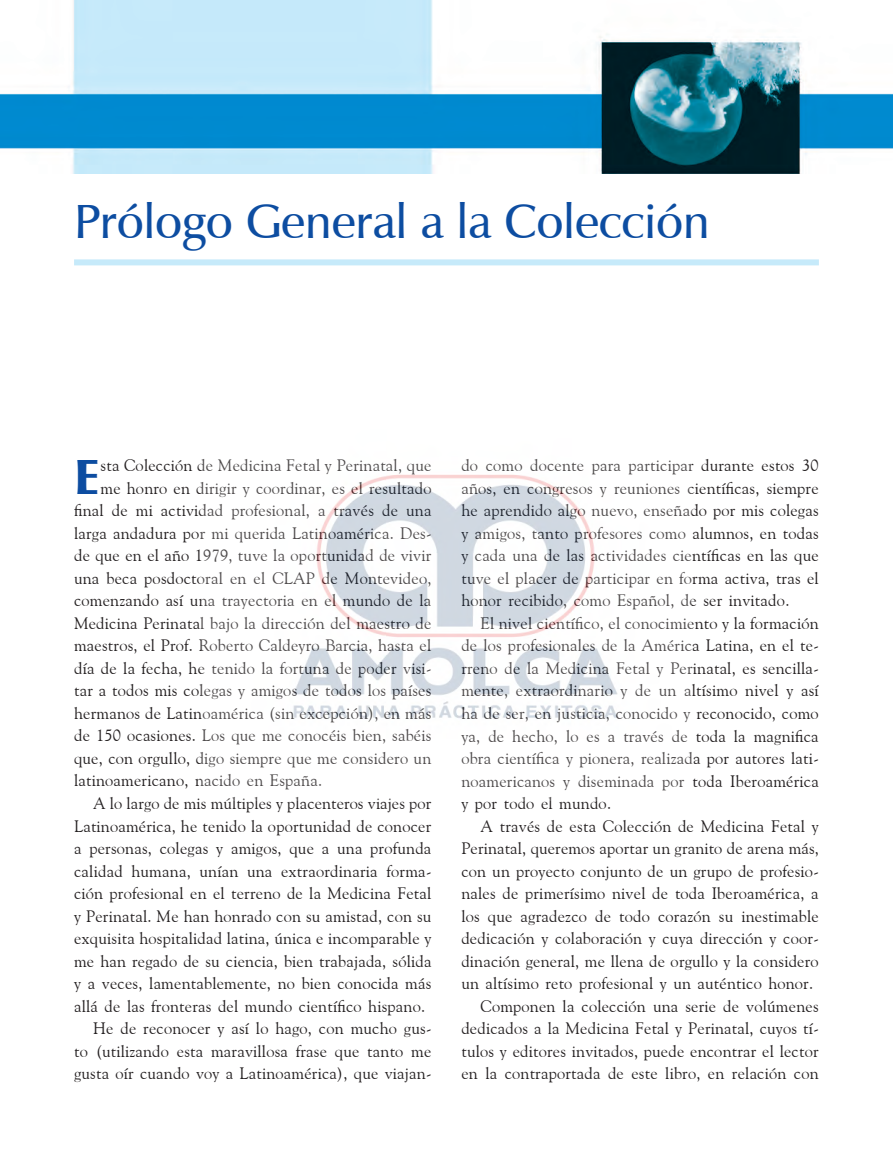
<style>
.page{position:relative;width:893px;height:1169px;background:#fff}
.page>*{position:absolute;margin:0;border:0;box-sizing:border-box;transform-origin:0 0}
.t1{font:900 49.5px "Zapf Humanist 601 BT";color:#0d4da1}
.t2{font:600 48px "Zapf Humanist 601 BT";color:#0d4da1}
.t3{font:16.5px/22.5px "Goudy Old Style BT";letter-spacing:.01em;color:#231f20;text-align:justify}
</style>
<div class="page">
<div style="left:74px;top:259px;width:744px;height:6px;background:#c6eafa"></div>
<img style="left:0;top:0;width:892px;height:173px">
<img style="left:293px;top:474px;width:325px;height:244px">
<h2 class="t2" style="left:74px;top:192px;width:636px">Prólogo General a la Colección</h2>
<h1 class="t1" style="left:74px;top:446px;width:27px">E</h1>
<p class="t3" style="left:100px;top:454px;width:332px">sta Colección de Medicina Fetal y Perinatal, que</p>
<p class="t3" style="left:100px;top:476px;width:332px">me honro en dirigir y coordinar, es el resultado</p>
<p class="t3" style="left:74px;top:499px;width:359px">final de mi actividad profesional, a través de una</p>
<p class="t3" style="left:74px;top:521px;width:359px">larga andadura por mi querida Latinoamérica. Des-</p>
<p class="t3" style="left:74px;top:544px;width:358px">de que en el año 1979, tuve la oportunidad de vivir</p>
<p class="t3" style="left:74px;top:566px;width:359px">una beca posdoctoral en el CLAP de Montevideo,</p>
<p class="t3" style="left:74px;top:589px;width:358px">comenzando así una trayectoria en el mundo de la</p>
<p class="t3" style="left:74px;top:611px;width:359px">Medicina Perinatal bajo la dirección del maestro de</p>
<p class="t3" style="left:74px;top:634px;width:358px">maestros, el Prof. Roberto Caldeyro Barcia, hasta el</p>
<p class="t3" style="left:74px;top:656px;width:359px">día de la fecha, he tenido la fortuna de poder visi-</p>
<p class="t3" style="left:74px;top:679px;width:359px">tar a todos mis colegas y amigos de todos los países</p>
<p class="t3" style="left:74px;top:701px;width:359px">hermanos de Latinoamérica (sin excepción), en más</p>
<p class="t3" style="left:74px;top:724px;width:359px">de 150 ocasiones. Los que me conocéis bien, sabéis</p>
<p class="t3" style="left:74px;top:746px;width:358px">que, con orgullo, digo siempre que me considero un</p>
<p class="t3" style="left:74px;top:769px;width:247px">latinoamericano, nacido en España.</p>
<p class="t3" style="left:93px;top:791px;width:339px">A lo largo de mis múltiples y placenteros viajes por</p>
<p class="t3" style="left:74px;top:814px;width:358px">Latinoamérica, he tenido la oportunidad de conocer</p>
<p class="t3" style="left:74px;top:836px;width:358px">a personas, colegas y amigos, que a una profunda</p>
<p class="t3" style="left:74px;top:859px;width:359px">calidad humana, unían una extraordinaria forma-</p>
<p class="t3" style="left:74px;top:881px;width:358px">ción profesional en el terreno de la Medicina Fetal</p>
<p class="t3" style="left:74px;top:904px;width:359px">y Perinatal. Me han honrado con su amistad, con su</p>
<p class="t3" style="left:74px;top:926px;width:358px">exquisita hospitalidad latina, única e incomparable y</p>
<p class="t3" style="left:74px;top:949px;width:359px">me han regado de su ciencia, bien trabajada, sólida</p>
<p class="t3" style="left:74px;top:971px;width:358px">y a veces, lamentablemente, no bien conocida más</p>
<p class="t3" style="left:74px;top:994px;width:352px">allá de las fronteras del mundo científico hispano.</p>
<p class="t3" style="left:93px;top:1016px;width:340px">He de reconocer y así lo hago, con mucho gus-</p>
<p class="t3" style="left:74px;top:1039px;width:358px">to (utilizando esta maravillosa frase que tanto me</p>
<p class="t3" style="left:74px;top:1061px;width:359px">gusta oír cuando voy a Latinoamérica), que viajan-</p>
<p class="t3" style="left:461px;top:454px;width:359px">do como docente para participar durante estos 30 años, en congresos y reuniones científicas, siempre he aprendido algo nuevo, enseñado por mis colegas y amigos, tanto profesores como alumnos, en todas y cada una de las actividades científicas en las que tuve el placer de participar en forma activa, tras el honor recibido, como Español, de ser invitado.</p>
<p class="t3" style="left:461px;top:611px;width:359px;text-indent:19px">El nivel científico, el conocimiento y la formación de los profesionales de la América Latina, en el te&shy;rreno de la Medicina Fetal y Perinatal, es sencilla&shy;mente, extraordinario y de un altísimo nivel y así ha de ser, en justicia, conocido y reconocido, como ya, de hecho, lo es a través de toda la magnifica obra científica y pionera, realizada por autores lati&shy;noamericanos y diseminada por toda Iberoamérica y por todo el mundo.</p>
<p class="t3" style="left:480px;top:814px;width:339px">A través de esta Colección de Medicina Fetal y</p>
<p class="t3" style="left:461px;top:836px;width:359px">Perinatal, queremos aportar un granito de arena más,</p>
<p class="t3" style="left:461px;top:859px;width:359px">con un proyecto conjunto de un grupo de profesio-</p>
<p class="t3" style="left:461px;top:881px;width:358px">nales de primerísimo nivel de toda Iberoamérica, a</p>
<p class="t3" style="left:461px;top:904px;width:359px">los que agradezco de todo corazón su inestimable</p>
<p class="t3" style="left:461px;top:926px;width:359px">dedicación y colaboración y cuya dirección y coor-</p>
<p class="t3" style="left:461px;top:949px;width:358px">dinación general, me llena de orgullo y la considero</p>
<p class="t3" style="left:461px;top:971px;width:351px">un altísimo reto profesional y un auténtico honor.</p>
<p class="t3" style="left:480px;top:994px;width:339px">Componen la colección una serie de volúmenes</p>
<p class="t3" style="left:461px;top:1016px;width:359px">dedicados a la Medicina Fetal y Perinatal, cuyos tí-</p>
<p class="t3" style="left:461px;top:1039px;width:358px">tulos y editores invitados, puede encontrar el lector</p>
<p class="t3" style="left:461px;top:1061px;width:358px">en la contraportada de este libro, en relación con</p>
</div>
